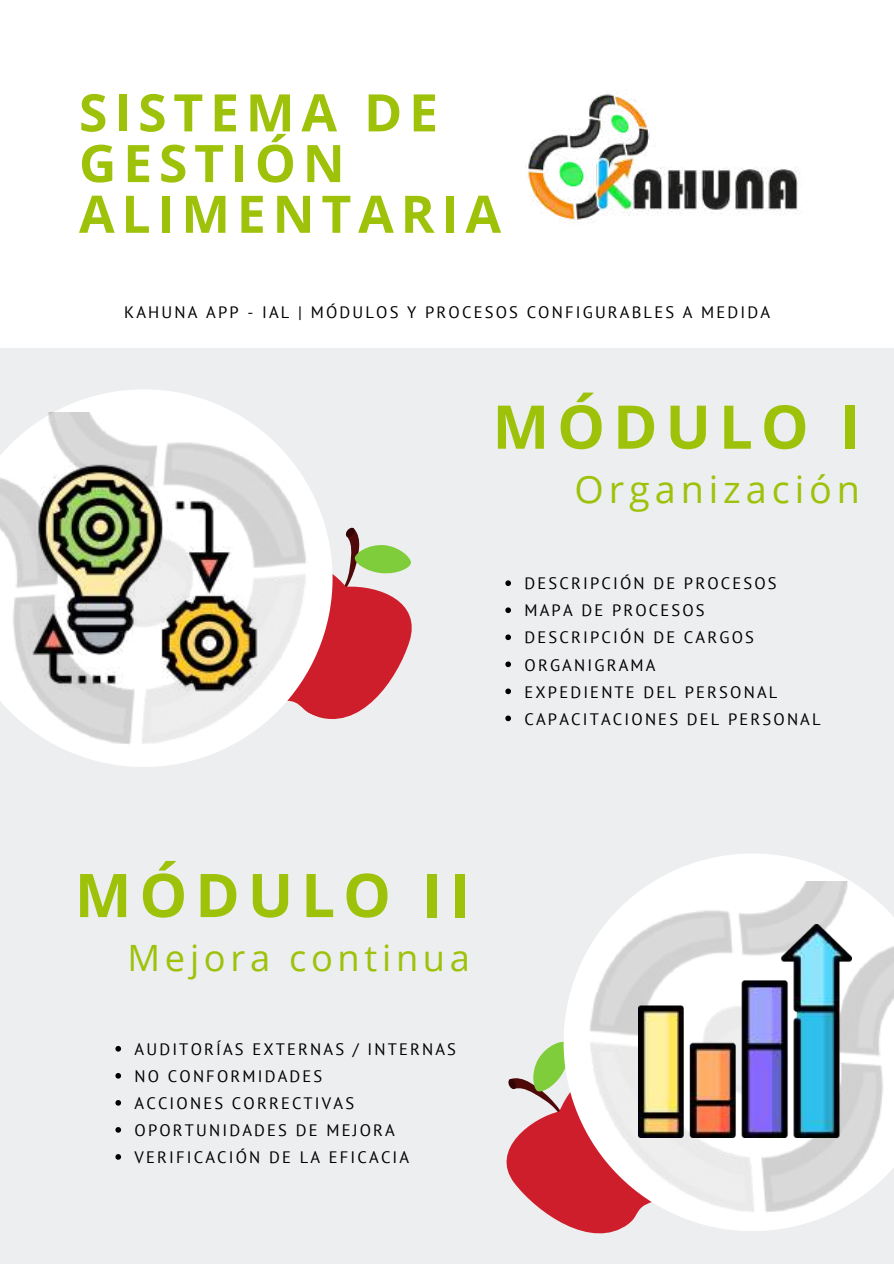
<style>
.page{position:relative;width:894px;height:1264px;background:#fff}
.page>*{position:absolute;margin:0;border:0;box-sizing:border-box;transform-origin:0 0}
.t1{font:700 60.3px "Open Sans";letter-spacing:.13em;color:#9dc209}
.t2{font:700 51.75px/50.7px "Open Sans";letter-spacing:.13em;color:#9dc209}
.t3{font:37.8px "Open Sans";letter-spacing:.13em;color:#9dc209}
.t4{font:36.3px "Open Sans";letter-spacing:.13em;color:#9dc209}
.t5{font:16.5px/27px "PT Sans";letter-spacing:.13em;color:#000}
</style>
<div class="page">
<div style="left:0;top:348px;width:893px;height:915px;background:#eceeef"></div>
<svg style="left:345px;top:527px;width:67px;height:191px"></svg>
<svg style="left:506px;top:1129px;width:44px;height:87px;fill:#cf1e2b"></svg>
<svg style="left:508px;top:1047px;width:42px;height:82px"></svg>
<img style="left:525px;top:92px;width:277px;height:131px">
<svg style="left:48px;top:389px;width:186px;height:24px;fill:#fff"></svg>
<svg style="left:655px;top:854px;width:195px;height:27px;fill:#fff"></svg>
<img style="left:550px;top:881px;width:343px;height:353px">
<img style="left:0;top:413px;width:345px;height:354px">
<img style="left:28px;top:462px;width:231px;height:231px">
<svg style="left:115px;top:1046px;width:6px;height:5px"></svg>
<svg style="left:115px;top:1073px;width:6px;height:5px"></svg>
<svg style="left:115px;top:1100px;width:6px;height:5px"></svg>
<svg style="left:115px;top:1127px;width:6px;height:5px"></svg>
<svg style="left:115px;top:1154px;width:6px;height:5px"></svg>
<svg style="left:505px;top:580px;width:6px;height:6px"></svg>
<svg style="left:505px;top:607px;width:6px;height:6px"></svg>
<svg style="left:505px;top:634px;width:6px;height:6px"></svg>
<svg style="left:505px;top:661px;width:6px;height:6px"></svg>
<svg style="left:505px;top:688px;width:6px;height:6px"></svg>
<svg style="left:505px;top:715px;width:6px;height:6px"></svg>
<img style="left:638px;top:924px;width:213px;height:213px">
<h2 class="t2" style="left:79px;top:86px;width:423px">SISTEMA DE<br>GESTIÓN<br>ALIMENTARIA</h2>
<p class="t5" style="left:124px;top:298px;width:647px">KAHUNA APP - IAL | MÓDULOS Y PROCESOS CONFIGURABLES A MEDIDA</p>
<h1 class="t1" style="left:492px;top:384px;width:369px">MÓDULO I</h1>
<h3 class="t3" style="left:574px;top:463px;width:287px">Organización</h3>
<h1 class="t1" style="left:75px;top:852px;width:397px">MÓDULO II</h1>
<h3 class="t4" style="left:127px;top:931px;width:344px">Mejora continua</h3>
<p class="t5" style="left:134px;top:1035px;width:323px">AUDITORÍAS EXTERNAS / INTERNAS<br>NO CONFORMIDADES<br>ACCIONES CORRECTIVAS<br>OPORTUNIDADES DE MEJORA<br>VERIFICACIÓN DE LA EFICACIA</p>
<p class="t5" style="left:524px;top:569px;width:297px">DESCRIPCIÓN DE PROCESOS<br>MAPA DE PROCESOS<br>DESCRIPCIÓN DE CARGOS<br>ORGANIGRAMA<br>EXPEDIENTE DEL PERSONAL<br>CAPACITACIONES DEL PERSONAL</p>
</div>
